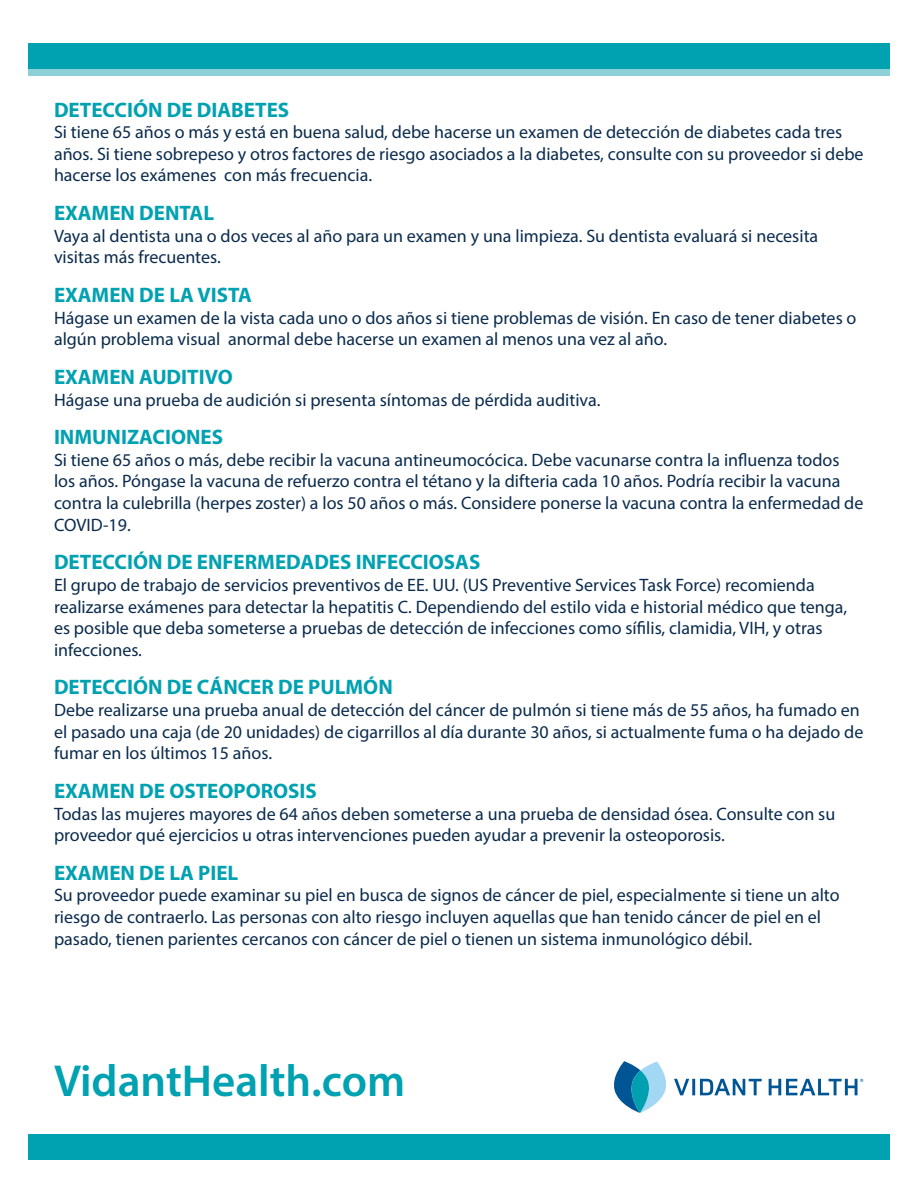
<style>
.page{position:relative;width:918px;height:1188px;background:#fff}
.page>*{position:absolute;margin:0;border:0;box-sizing:border-box;transform-origin:0 0}
.t1{font:600 45px "Myriad Pro";color:#00a1b1}
.t2{font:700 21px "Myriad Pro";color:#00a1b1}
.t3{font:18px/21.6px "Myriad Pro";color:#0a2b4d}
</style>
<div class="page">
<div style="left:28px;top:43px;width:862px;height:33px;background:#8dd0d8"></div>
<div style="left:28px;top:1134px;width:862px;height:26px;background:#00a1b1"></div>
<div style="left:28px;top:43px;width:862px;height:26px;background:#00a1b1"></div>
<svg style="left:614px;top:1061px;width:148px;height:52px"></svg>
<svg style="left:769px;top:1079px;width:94px;height:16px"></svg>
<p class="t2" style="left:54px;top:96px;width:237px">DETECCIÓN DE DIABETES</p>
<p class="t3" style="left:54px;top:121px;width:811px">Si tiene 65 años o más y está en buena salud, debe hacerse un examen de detección de diabetes cada tres años. Si tiene sobrepeso y otros factores de riesgo asociados a la diabetes, consulte con su proveedor si debe hacerse los exámenes con más frecuencia.</p>
<p class="t2" style="left:54px;top:199px;width:162px">EXAMEN DENTAL</p>
<p class="t3" style="left:54px;top:225px;width:766px">Vaya al dentista una o dos veces al año para un examen y una limpieza. Su dentista evaluará si necesita visitas más frecuentes.</p>
<p class="t2" style="left:54px;top:281px;width:199px">EXAMEN DE LA VISTA</p>
<p class="t3" style="left:54px;top:306px;width:804px">Hágase un examen de la vista cada uno o dos años si tiene problemas de visión. En caso de tener diabetes o algún problema visual anormal debe hacerse un examen al menos una vez al año.</p>
<p class="t2" style="left:54px;top:363px;width:181px">EXAMEN AUDITIVO</p>
<p class="t3" style="left:54px;top:388px;width:548px">Hágase una prueba de audición si presenta síntomas de pérdida auditiva.</p>
<p class="t2" style="left:54px;top:423px;width:171px">INMUNIZACIONES</p>
<p class="t3" style="left:54px;top:449px;width:811px">Si tiene 65 años o más, debe recibir la vacuna antineumocócica. Debe vacunarse contra la influenza todos los años. Póngase la vacuna de refuerzo contra el tétano y la difteria cada 10 años. Podría recibir la vacuna contra la culebrilla (herpes zoster) a los 50 años o más. Considere ponerse la vacuna contra la enfermedad de COVID-19.</p>
<p class="t2" style="left:54px;top:549px;width:428px">DETECCIÓN DE ENFERMEDADES INFECCIOSAS</p>
<p class="t3" style="left:54px;top:574px;width:795px">El grupo de trabajo de servicios preventivos de EE. UU. (US Preventive Services Task Force) recomienda realizarse exámenes para detectar la hepatitis C. Dependiendo del estilo vida e historial médico que tenga, es posible que deba someterse a pruebas de detección de infecciones como sífilis, clamidia, VIH, y otras infecciones.</p>
<p class="t2" style="left:54px;top:674px;width:340px">DETECCIÓN DE CÁNCER DE PULMÓN</p>
<p class="t3" style="left:54px;top:699px;width:811px">Debe realizarse una prueba anual de detección del cáncer de pulmón si tiene más de 55 años, ha fumado en el pasado una caja (de 20 unidades) de cigarrillos al día durante 30 años, si actualmente fuma o ha dejado de fumar en los últimos 15 años.</p>
<p class="t2" style="left:54px;top:777px;width:264px">EXAMEN DE OSTEOPOROSIS</p>
<p class="t3" style="left:54px;top:802px;width:783px">Todas las mujeres mayores de 64 años deben someterse a una prueba de densidad ósea. Consulte con su proveedor qué ejercicios u otras intervenciones pueden ayudar a prevenir la osteoporosis.</p>
<p class="t2" style="left:54px;top:859px;width:186px">EXAMEN DE LA PIEL</p>
<p class="t3" style="left:54px;top:884px;width:787px">Su proveedor puede examinar su piel en busca de signos de cáncer de piel, especialmente si tiene un alto riesgo de contraerlo. Las personas con alto riesgo incluyen aquellas que han tenido cáncer de piel en el pasado, tienen parientes cercanos con cáncer de piel o tienen un sistema inmunológico débil.</p>
<p class="t1" style="left:54px;top:1053px;width:353px">VidantHealth.com</p>
</div>
